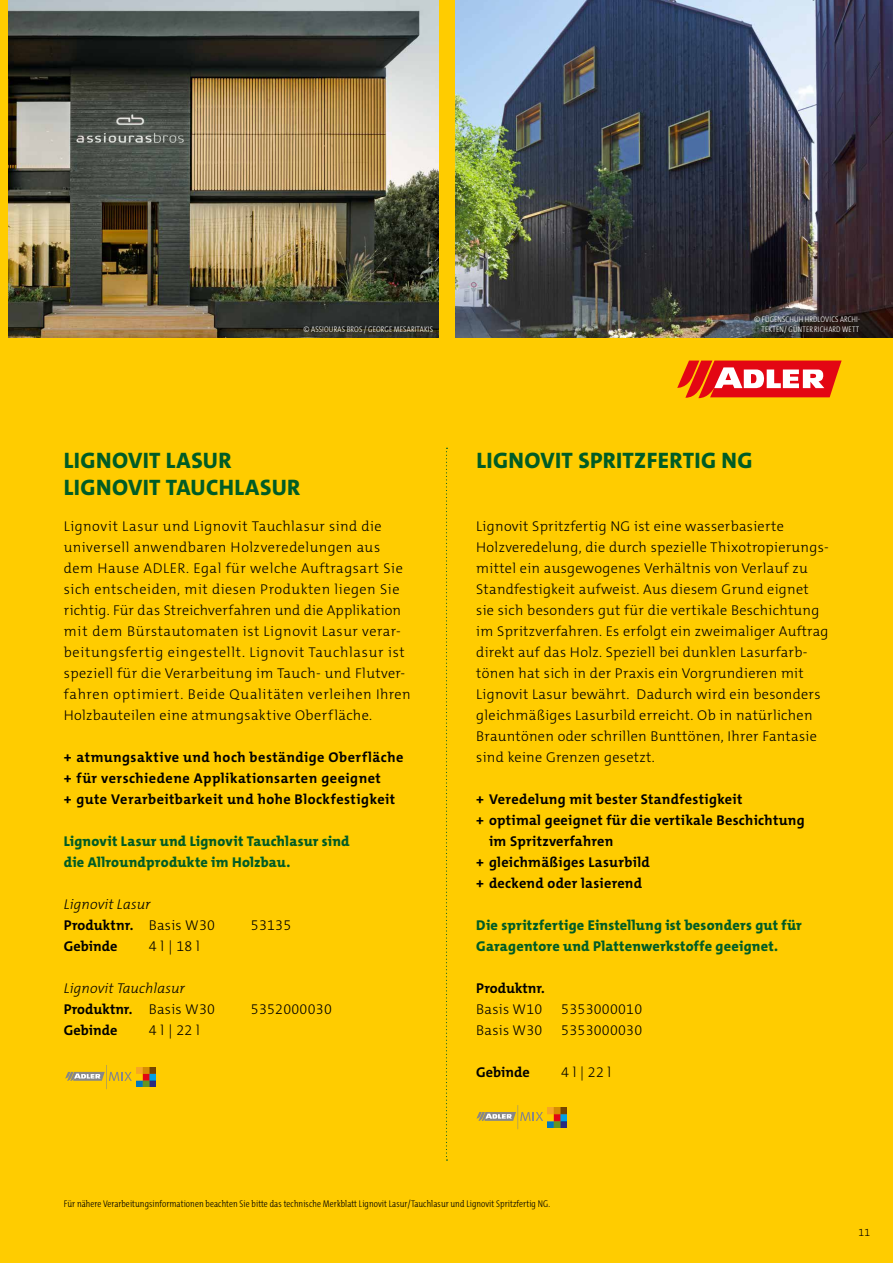
<style>
.page{position:relative;width:893px;height:1263px;background:#fff}
.page>*{position:absolute;margin:0;border:0;box-sizing:border-box;transform-origin:0 0}
.t1{font:800 22.5px/27px "The Mix C4 s";letter-spacing:.015em;color:#005c25}
.t2{font:300 14.25px/21px "The Mix C4 s";letter-spacing:.02em;color:#000}
.t3{font:300 14.25px/21px "The Mix C4 s";letter-spacing:.04em;color:#000}
.t4{font:700 14.25px/21px "The Mix C4 s";letter-spacing:.02em;color:#000}
.t5{font:800 14.25px/21px "The Mix C4 s";letter-spacing:.015em;color:#005c25}
.t6{font:italic 300 14.25px/21px "The Mix C4 s";letter-spacing:.01em;color:#000}
.t7{font:700 14.25px "The Mix C4 s";color:#000}
.t8{font:300 10.5px "The Mix C4 s";color:#000}
.t9{font:300 9.75px "The Mix Cd";letter-spacing:.01em;color:#000}
.t10{font:300 8.25px "The Mix Cd";letter-spacing:.02em;color:#fff}
.s1{font-family:"The Mix C4 s"}
.s2{font-weight:700;font-style:normal}
.s3{font-style:normal}
</style>
<div class="page">
<img style="left:8px;top:0;width:431px;height:338px">
<img style="left:454px;top:0;width:439px;height:338px">
<div style="left:0;top:0;width:8px;height:338px;background:#fc0"></div>
<div style="left:439px;top:0;width:15px;height:338px;background:#fc0"></div>
<div style="left:0;top:338px;width:893px;height:925px;background:#fc0"></div>
<svg style="left:677px;top:361px;width:165px;height:37px;background:#ec5845"></svg>
<svg style="left:446px;top:448px;width:1px;height:712px"></svg>
<img style="left:136px;top:1067px;width:20px;height:20px">
<svg style="left:65px;top:1065px;width:67px;height:24px"></svg>
<img style="left:548px;top:1107px;width:19px;height:20px">
<svg style="left:476px;top:1105px;width:67px;height:24px"></svg>
<p class="t10" style="left:754px;top:314px;width:107px"><span class="s1">©</span> FÜGENSCHUH HRDLOVICS ARCHI-</p>
<p class="t10" style="left:303px;top:324px;width:131px"><span class="s1">©</span> ASSIOURAS BROS / GEORGE MESARITAKIS</p>
<p class="t10" style="left:761px;top:324px;width:99px">TEKTEN / GÜNTER RICHARD WETT</p>
<h1 class="t1" style="left:64px;top:447px;width:238px">LIGNOVIT LASUR<br>LIGNOVIT TAUCHLASUR</h1>
<p class="t3" style="left:64px;top:515px;width:348px">Lignovit Lasur und Lignovit Tauchlasur sind die universell anwendbaren Holzveredelungen aus dem Hause ADLER. Egal für welche Auftragsart Sie sich entscheiden, mit diesen Produkten liegen Sie richtig. Für das Streichverfahren und die Applikation mit dem Bürstautomaten ist Lignovit Lasur verar&shy;beitungsfertig eingestellt. Lignovit Tauchlasur ist speziell für die Verarbeitung im Tauch- und Flutver&shy;fahren optimiert. Beide Qualitäten verleihen Ihren Holzbauteilen eine atmungsaktive Oberfläche.</p>
<p class="t4" style="left:64px;top:746px;width:341px">+ atmungsaktive und hoch beständige Oberfläche + für verschiedene Applikationsarten geeignet<br>+ gute Verarbeitbarkeit und hohe Blockfestigkeit</p>
<p class="t5" style="left:64px;top:830px;width:287px">Lignovit Lasur und Lignovit Tauchlasur sind die Allroundprodukte im Holzbau.</p>
<p class="t6" style="left:64px;top:893px;width:153px">Lignovit Lasur<br><span class="s2">Produktnr.</span> <span class="s3">Basis W30</span></p>
<p class="t2" style="left:251px;top:914px;width:42px">53135</p>
<p class="t4" style="left:64px;top:935px;width:55px">Gebinde</p>
<p class="t2" style="left:149px;top:935px;width:53px">4 l | 18 l</p>
<p class="t6" style="left:64px;top:977px;width:153px">Lignovit Tauchlasur<br><span class="s2">Produktnr.</span> <span class="s3">Basis W30</span></p>
<p class="t4" style="left:64px;top:1019px;width:55px">Gebinde</p>
<p class="t2" style="left:149px;top:1019px;width:53px">4 l | 22 l</p>
<p class="t2" style="left:251px;top:998px;width:82px">5352000030</p>
<h1 class="t1" style="left:476px;top:447px;width:278px">LIGNOVIT SPRITZFERTIG NG</h1>
<p class="t2" style="left:476px;top:515px;width:354px">Lignovit Spritzfertig NG ist eine wasserbasierte Holzveredelung, die durch spezielle Thixotropierungs&shy;mittel ein ausgewogenes Verhältnis von Verlauf zu Standfestigkeit aufweist. Aus diesem Grund eignet sie sich besonders gut für die vertikale Beschichtung im Spritzverfahren. Es erfolgt ein zweimaliger Auftrag direkt auf das Holz. Speziell bei dunklen Lasurfarb&shy;tönen hat sich in der Praxis ein Vorgrundieren mit Lignovit Lasur bewährt. Dadurch wird ein besonders gleichmäßiges Lasurbild erreicht. Ob in natürlichen Brauntönen oder schrillen Bunttönen, Ihrer Fantasie sind keine Grenzen gesetzt.</p>
<p class="t4" style="left:476px;top:788px;width:268px">+ Veredelung mit bester Standfestigkeit</p>
<p class="t4" style="left:476px;top:809px;width:330px">+ optimal geeignet für die vertikale Beschichtung</p>
<p class="t4" style="left:489px;top:830px;width:126px">im Spritzverfahren</p>
<p class="t4" style="left:476px;top:851px;width:175px">+ gleichmäßiges Lasurbild</p>
<p class="t4" style="left:476px;top:872px;width:167px">+ deckend oder lasierend</p>
<p class="t5" style="left:476px;top:914px;width:327px">Die spritzfertige Einstellung ist besonders gut für<br>Garagentore und Plattenwerkstoffe geeignet.</p>
<p class="t7" style="left:476px;top:979px;width:70px">Produktnr.</p>
<p class="t2" style="left:476px;top:998px;width:68px">Basis W10</p>
<p class="t2" style="left:561px;top:998px;width:82px">5353000010</p>
<p class="t2" style="left:476px;top:1019px;width:68px">Basis W30</p>
<p class="t2" style="left:561px;top:1019px;width:82px">5353000030</p>
<p class="t7" style="left:476px;top:1063px;width:55px">Gebinde</p>
<p class="t2" style="left:561px;top:1061px;width:52px">4 l | 22 l</p>
<p class="t9" style="left:64px;top:1197px;width:488px">Für nähere Verarbeitungsinformationen beachten Sie bitte das technische Merkblatt Lignovit Lasur/Tauchlasur und Lignovit Spritzfertig NG.</p>
<p class="t8" style="left:859px;top:1226px;width:13px">11</p>
</div>
